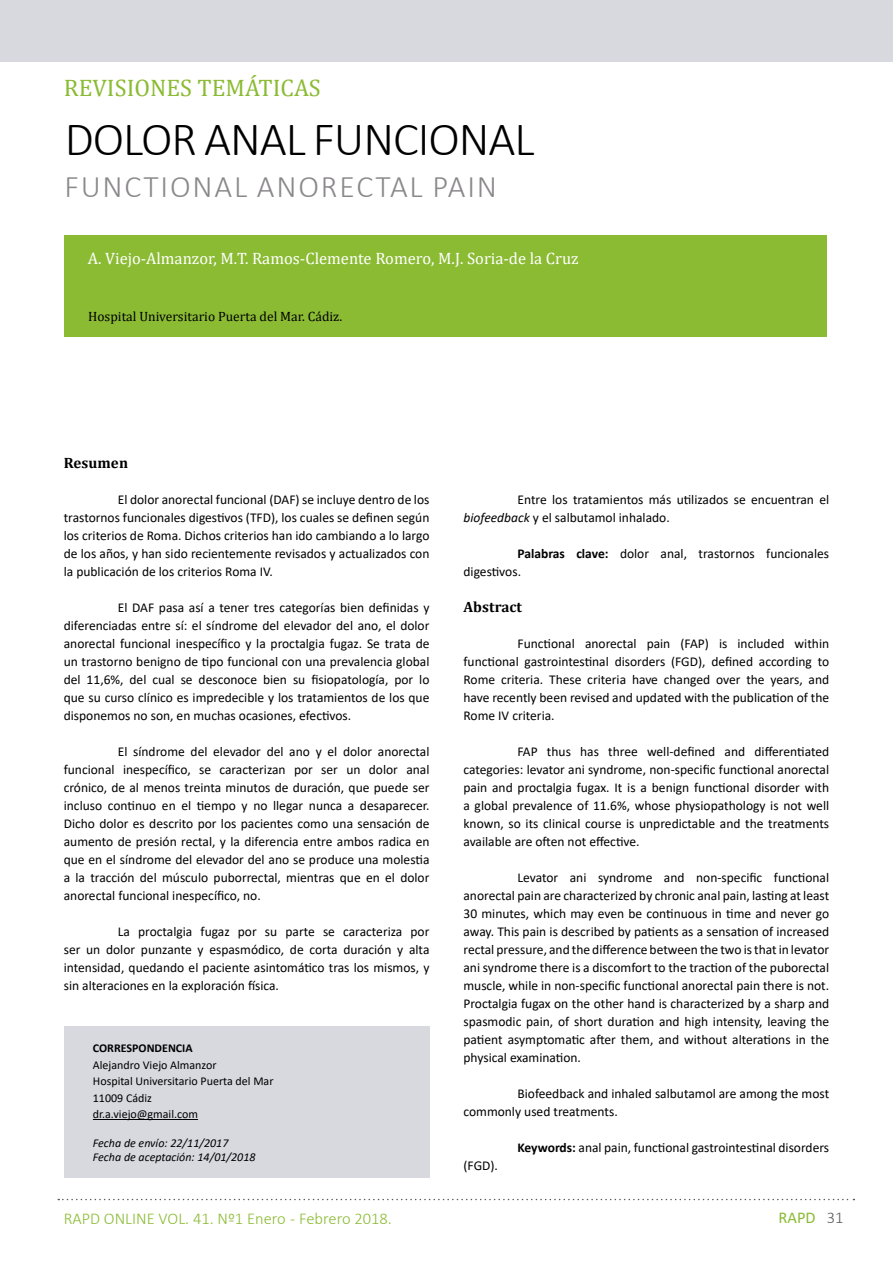
<style>
.page{position:relative;width:893px;height:1263px;background:#fff}
.page>*{position:absolute;margin:0;border:0;box-sizing:border-box;transform-origin:0 0}
.t1{font:300 48px "Calibri";letter-spacing:-.02em;color:#000}
.t2{font:300 31.5px "Calibri";letter-spacing:.06em;color:#8b888b}
.t3{font:24px "Cambria";color:#8bbb33}
.t4{font:16.5px "Cambria";color:#fff}
.t5{font:300 16.5px "Calibri";color:#8bbb33}
.t6{font:16.5px "Calibri";color:#8bbb33}
.t7{font:700 15px "Cambria";letter-spacing:.005em;color:#000}
.t8{font:13.5px/18px "Calibri";color:#000;text-align:justify}
.t9{font:13.5px "Cambria";color:#000}
.t10{font:12px/16.5px "Calibri";color:#000}
.t11{font:italic 12px/14.4px "Calibri";color:#000}
.t12{font:700 12px "Calibri";color:#000}
.s1{font-style:italic}
.s2{font-weight:700}
.s3{font-weight:300;color:#5a585b}
</style>
<div class="page">
<svg style="left:58px;top:1199px;width:796px;height:1px"></svg>
<div style="left:0;top:0;width:893px;height:62px;background:#d7d9de"></div>
<div style="left:64px;top:235px;width:762px;height:102px;background:#8bbb33"></div>
<div style="left:64px;top:1026px;width:365px;height:152px;background:#d7d9de"></div>
<hr style="left:93px;top:1119px;width:105px;height:1px;background:#000">
<h3 class="t3" style="left:64px;top:74px;width:258px">REVISIONES TEMÁTICAS</h3>
<h1 class="t1" style="left:65px;top:109px;width:471px">DOLOR ANAL FUNCIONAL</h1>
<h2 class="t2" style="left:64px;top:167px;width:434px">FUNCTIONAL ANORECTAL PAIN</h2>
<p class="t4" style="left:88px;top:248px;width:492px">A. Viejo-Almanzor, M.T. Ramos-Clemente Romero, M.J. Soria-de la Cruz</p>
<p class="t9" style="left:88px;top:308px;width:256px">Hospital Universitario Puerta del Mar. Cádiz.</p>
<p class="t7" style="left:64px;top:452px;width:66px">Resumen</p>
<p class="t8" style="left:64px;top:490px;width:367px;text-indent:54px">El dolor anorectal funcional (DAF) se incluye dentro de los trastornos funcionales digestivos (TFD), los cuales se definen según los criterios de Roma. Dichos criterios han ido cambiando a lo largo de los años, y han sido recientemente revisados y actualizados con la publicación de los criterios Roma IV.</p>
<p class="t8" style="left:64px;top:598px;width:367px;text-indent:54px">El DAF pasa así a tener tres categorías bien definidas y diferenciadas entre sí: el síndrome del elevador del ano, el dolor anorectal funcional inespecífico y la proctalgia fugaz. Se trata de un trastorno benigno de tipo funcional con una prevalencia global del 11,6%, del cual se desconoce bien su fisiopatología, por lo que su curso clínico es impredecible y los tratamientos de los que disponemos no son, en muchas ocasiones, efectivos.</p>
<p class="t8" style="left:64px;top:742px;width:367px;text-indent:54px">El síndrome del elevador del ano y el dolor anorectal funcional inespecífico, se caracterizan por ser un dolor anal crónico, de al menos treinta minutos de duración, que puede ser incluso continuo en el tiempo y no llegar nunca a desaparecer.<br>Dicho dolor es descrito por los pacientes como una sensación de aumento de presión rectal, y la diferencia entre ambos radica en que en el síndrome del elevador del ano se produce una molestia a la tracción del músculo puborrectal, mientras que en el dolor anorectal funcional inespecífico, no.</p>
<p class="t8" style="left:64px;top:922px;width:367px;text-indent:54px">La proctalgia fugaz por su parte se caracteriza por ser un dolor punzante y espasmódico, de corta duración y alta intensidad, quedando el paciente asintomático tras los mismos, y sin alteraciones en la exploración física.</p>
<p class="t12" style="left:93px;top:1040px;width:101px">CORRESPONDENCIA</p>
<p class="t10" style="left:93px;top:1056px;width:182px">Alejandro Viejo Almanzor<br>Hospital Universitario Puerta del Mar<br>11009 Cádiz<br>dr.a.viejo@gmail.com</p>
<p class="t11" style="left:93px;top:1135px;width:164px">Fecha de envío: 22/11/2017<br>Fecha de aceptación: 14/01/2018</p>
<p class="t8" style="left:463px;top:490px;width:367px;text-indent:54px">Entre los tratamientos más utilizados se encuentran el <span class="s1">biofeedback</span> y el salbutamol inhalado.</p>
<p class="t8" style="left:463px;top:544px;width:367px;text-indent:54px"><span class="s2">Palabras clave:</span> dolor anal, trastornos funcionales digestivos.</p>
<p class="t7" style="left:463px;top:596px;width:60px">Abstract</p>
<p class="t8" style="left:463px;top:634px;width:367px;text-indent:54px">Functional anorectal pain (FAP) is included within functional gastrointestinal disorders (FGD), defined according to Rome criteria. These criteria have changed over the years, and have recently been revised and updated with the publication of the Rome IV criteria.</p>
<p class="t8" style="left:463px;top:742px;width:367px;text-indent:54px">FAP thus has three well-defined and differentiated categories: levator ani syndrome, non-specific functional anorectal pain and proctalgia fugax. It is a benign functional disorder with a global prevalence of 11.6%, whose physiopathology is not well known, so its clinical course is unpredictable and the treatments available are often not effective.</p>
<p class="t8" style="left:463px;top:868px;width:367px;text-indent:54px">Levator ani syndrome and non-specific functional anorectal pain are characterized by chronic anal pain, lasting at least 30 minutes, which may even be continuous in time and never go away. This pain is described by patients as a sensation of increased rectal pressure, and the difference between the two is that in levator ani syndrome there is a discomfort to the traction of the puborectal muscle, while in non-specific functional anorectal pain there is not.<br>Proctalgia fugax on the other hand is characterized by a sharp and spasmodic pain, of short duration and high intensity, leaving the patient asymptomatic after them, and without alterations in the physical examination.</p>
<p class="t8" style="left:463px;top:1084px;width:367px;text-indent:54px">Biofeedback and inhaled salbutamol are among the most commonly used treatments.</p>
<p class="t8" style="left:517px;top:1138px;width:313px"><span class="s2">Keywords:</span> anal pain, functional gastrointestinal disorders</p>
<p class="t8" style="left:463px;top:1156px;width:36px">(FGD).</p>
<p class="t5" style="left:64px;top:1208px;width:330px">RAPD ONLINE VOL. 41. Nº1 Enero - Febrero 2018.</p>
<p class="t6" style="left:779px;top:1206px;width:66px">RAPD <span class="s3">31</span></p>
</div>
